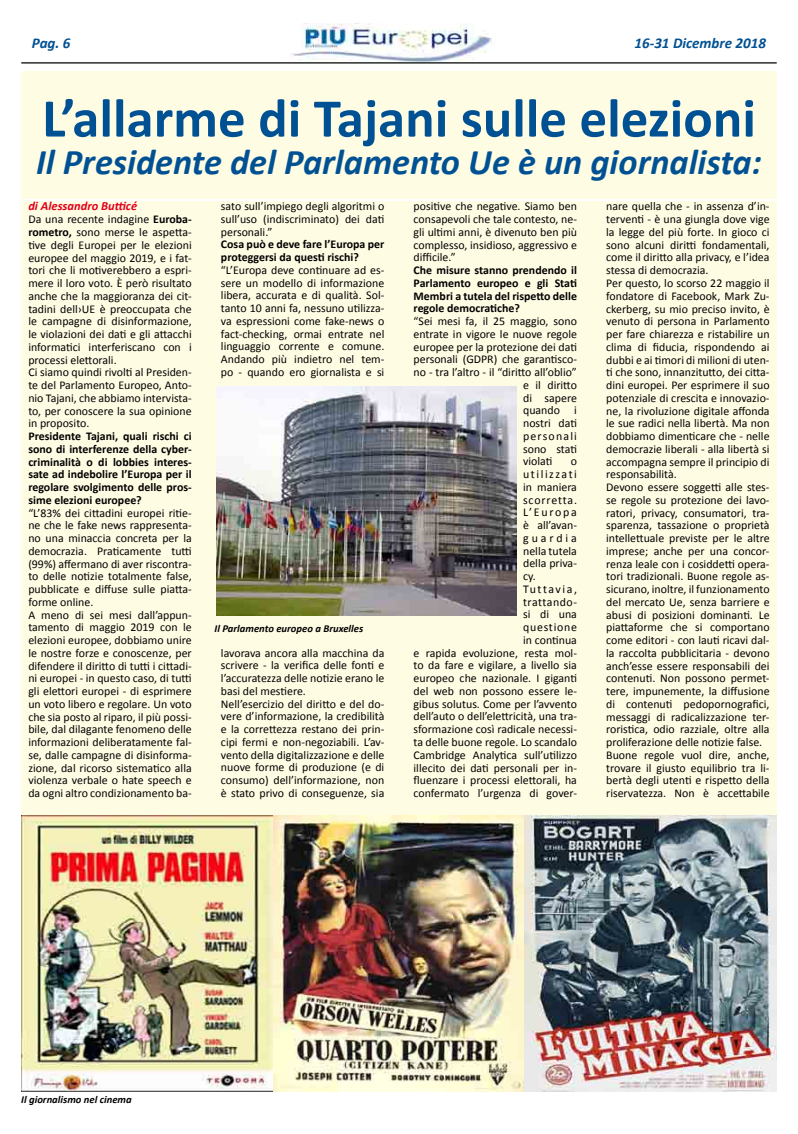
<style>
.page{position:relative;width:798px;height:1134px;background:#fff}
.page>*{position:absolute;margin:0;border:0;box-sizing:border-box;transform-origin:0 0}
.t1{font:700 55px "Calibri";color:#005193}
.t2{font:italic 700 36.25px "Calibri";color:#005193}
.t3{font:italic 700 15px "Calibri";color:#005193}
.t4{font:italic 700 12.5px "Calibri";color:#e2001a}
.t5{font:11.88px/12.8px "Calibri";color:#000}
.t6{font:700 11.88px/12.8px "Calibri";color:#000;text-align:justify}
.t7{font:11.88px "Calibri";letter-spacing:.13em;color:#000}
.t8{font:11.88px "Calibri";letter-spacing:.065em;color:#000}
.t9{font:11.88px "Calibri";letter-spacing:.04em;color:#000}
.t10{font:11.88px "Calibri";letter-spacing:.1em;color:#000}
.t11{font:11.88px "Calibri";letter-spacing:.12em;color:#000}
.t12{font:11.88px "Calibri";letter-spacing:.06em;color:#000}
.t13{font:11.88px "Calibri";letter-spacing:.25em;color:#000}
.t14{font:italic 700 10.62px "Calibri";color:#000}
.s1{font-weight:700}
</style>
<div class="page">
<img style="left:291px;top:24px;width:201px;height:38px">
<hr style="left:21px;top:62px;width:755px;height:2px;background:#000">
<div style="left:21px;top:71px;width:755px;height:127px;background:#fffce4"></div>
<div style="left:21px;top:201px;width:755px;height:890px;background:#fffce4"></div>
<img style="left:217px;top:386px;width:299px;height:229px">
<img style="left:21px;top:815px;width:755px;height:276px">
<p class="t3" style="left:32px;top:33px;width:40px">Pag. 6</p>
<p class="t3" style="left:634px;top:33px;width:133px">16-31 Dicembre 2018</p>
<h1 class="t1" style="left:42px;top:83px;width:715px">L’allarme di Tajani sulle elezioni</h1>
<h2 class="t2" style="left:36px;top:139px;width:726px">Il Presidente del Parlamento Ue è un giornalista:</h2>
<p class="t4" style="left:28px;top:198px;width:110px">di Alessandro Butticé</p>
<p class="t5" style="left:28px;top:213px;width:165px">Da una recente indagine <span class="s1">Euroba&shy;rometro,</span> sono merse le aspetta&shy;tive degli Europei per le elezioni europee del maggio 2019, e i fat&shy;tori che li motiverebbero a espri&shy;mere il loro voto. È però risultato anche che la maggioranza dei cit&shy;tadini dell›UE è preoccupata che le campagne di disinformazione, le violazioni dei dati e gli attacchi informatici interferiscano con i processi elettorali.<br>Ci siamo quindi rivolti al Presiden&shy;te del Parlamento Europeo, Anto&shy;nio Tajani, che abbiamo intervista&shy;to, per conoscere la sua opinione in proposito.</p>
<p class="t6" style="left:28px;top:430px;width:165px">Presidente Tajani, quali rischi ci sono di interferenze della cyber&shy;criminalità o di lobbies interes&shy;sate ad indebolire l’Europa per il regolare svolgimento delle pros&shy;sime elezioni europee?</p>
<p class="t5" style="left:28px;top:506px;width:165px">“L’83% dei cittadini europei ritie&shy;ne che le fake news rappresenta&shy;no una minaccia concreta per la democrazia. Praticamente tutti (99%) affermano di aver riscontra&shy;to delle notizie totalmente false, pubblicate e diffuse sulle piatta&shy;forme online.<br>A meno di sei mesi dall’appun&shy;tamento di maggio 2019 con le elezioni europee, dobbiamo unire le nostre forze e conoscenze, per difendere il diritto di tutti i cittadi&shy;ni europei - in questo caso, di tutti gli elettori europei - di esprimere un voto libero e regolare. Un voto che sia posto al riparo, il più possi&shy;bile, dal dilagante fenomeno delle informazioni deliberatamente fal&shy;se, dalle campagne di disinforma&shy;zione, dal ricorso sistematico alla violenza verbale o hate speech e da ogni altro condizionamento ba-</p>
<p class="t5" style="left:221px;top:200px;width:165px;text-align:justify">sato sull’impiego degli algoritmi o sull’uso (indiscriminato) dei dati personali.”</p>
<p class="t6" style="left:221px;top:238px;width:165px">Cosa può e deve fare l’Europa per proteggersi da questi rischi?</p>
<p class="t5" style="left:221px;top:264px;width:165px;text-align:justify">“L’Europa deve continuare ad es&shy;sere un modello di informazione libera, accurata e di qualità. Sol&shy;tanto 10 anni fa, nessuno utilizza&shy;va espressioni come fake-news o fact-checking, ormai entrate nel linguaggio corrente e comune.<br>Andando più indietro nel tem&shy;po - quando ero giornalista e si</p>
<p class="t5" style="left:413px;top:200px;width:165px;text-align:justify">positive che negative. Siamo ben consapevoli che tale contesto, ne&shy;gli ultimi anni, è divenuto ben più complesso, insidioso, aggressivo e difficile.”</p>
<p class="t6" style="left:413px;top:264px;width:165px">Che misure stanno prendendo il Parlamento europeo e gli Stati Membri a tutela del rispetto delle regole democratiche?</p>
<p class="t5" style="left:413px;top:315px;width:165px">“Sei mesi fa, il 25 maggio, sono</p>
<p class="t5" style="left:413px;top:328px;width:165px">entrate in vigore le nuove regole</p>
<p class="t5" style="left:413px;top:340px;width:165px">europee per la protezione dei dati</p>
<p class="t5" style="left:413px;top:353px;width:165px">personali (GDPR) che garantisco-</p>
<p class="t5" style="left:413px;top:366px;width:165px">no - tra l’altro - il “diritto all’oblio”</p>
<p class="t5" style="left:523px;top:379px;width:55px">e il diritto</p>
<p class="t5" style="left:523px;top:391px;width:55px">di sapere</p>
<p class="t5" style="left:523px;top:404px;width:55px">quando i</p>
<p class="t5" style="left:523px;top:417px;width:55px">nostri dati</p>
<p class="t10" style="left:523px;top:428px;width:55px">personali</p>
<p class="t5" style="left:523px;top:442px;width:55px">sono stati</p>
<p class="t5" style="left:523px;top:455px;width:31px">violati</p>
<p class="t5" style="left:570px;top:455px;width:8px">o</p>
<p class="t7" style="left:523px;top:467px;width:55px">utilizzati</p>
<p class="t5" style="left:523px;top:481px;width:55px">in maniera</p>
<p class="t8" style="left:523px;top:492px;width:55px">scorretta.</p>
<p class="t5" style="left:523px;top:506px;width:55px">L’Europa</p>
<p class="t5" style="left:523px;top:519px;width:55px">è all’avan-</p>
<p class="t13" style="left:523px;top:530px;width:55px">guardia</p>
<p class="t5" style="left:523px;top:544px;width:55px">nella tutela</p>
<p class="t5" style="left:523px;top:557px;width:55px">della priva-</p>
<p class="t5" style="left:523px;top:570px;width:14px">cy.</p>
<p class="t11" style="left:523px;top:581px;width:55px">Tuttavia,</p>
<p class="t9" style="left:523px;top:594px;width:55px">trattando-</p>
<p class="t5" style="left:523px;top:608px;width:55px">si di una</p>
<p class="t12" style="left:523px;top:620px;width:55px">questione</p>
<p class="t5" style="left:523px;top:634px;width:55px">in continua</p>
<p class="t5" style="left:413px;top:646px;width:165px">e rapida evoluzione, resta mol-</p>
<p class="t5" style="left:413px;top:659px;width:165px">to da fare e vigilare, a livello sia</p>
<p class="t5" style="left:413px;top:672px;width:165px">europeo che nazionale. I giganti</p>
<p class="t5" style="left:413px;top:685px;width:165px">del web non possono essere le-</p>
<p class="t5" style="left:413px;top:697px;width:165px">gibus solutus. Come per l’avvento</p>
<p class="t5" style="left:413px;top:710px;width:165px">dell’auto o dell’elettricità, una tra-</p>
<p class="t5" style="left:413px;top:723px;width:165px">sformazione così radicale necessi-</p>
<p class="t5" style="left:413px;top:736px;width:165px">ta delle buone regole. Lo scandalo</p>
<p class="t5" style="left:413px;top:748px;width:165px">Cambridge Analytica sull’utilizzo</p>
<p class="t5" style="left:413px;top:761px;width:165px">illecito dei dati personali per in-</p>
<p class="t5" style="left:413px;top:774px;width:165px">fluenzare i processi elettorali, ha</p>
<p class="t5" style="left:413px;top:787px;width:165px">confermato l’urgenza di gover-</p>
<p class="t5" style="left:606px;top:200px;width:165px">nare quella che - in assenza d’in&shy;terventi - è una giungla dove vige la legge del più forte. In gioco ci sono alcuni diritti fondamentali, come il diritto alla privacy, e l’idea stessa di democrazia.<br>Per questo, lo scorso 22 maggio il fondatore di Facebook, Mark Zu&shy;ckerberg, su mio preciso invito, è venuto di persona in Parlamento per fare chiarezza e ristabilire un clima di fiducia, rispondendo ai dubbi e ai timori di milioni di uten&shy;ti che sono, innanzitutto, dei citta&shy;dini europei. Per esprimere il suo potenziale di crescita e innovazio&shy;ne, la rivoluzione digitale affonda le sue radici nella libertà. Ma non dobbiamo dimenticare che - nelle democrazie liberali - alla libertà si accompagna sempre il principio di responsabilità.<br>Devono essere soggetti alle stes&shy;se regole su protezione dei lavo&shy;ratori, privacy, consumatori, tra&shy;sparenza, tassazione o proprietà intellettuale previste per le altre imprese; anche per una concor&shy;renza leale con i cosiddetti opera&shy;tori tradizionali. Buone regole as&shy;sicurano, inoltre, il funzionamento del mercato Ue, senza barriere e abusi di posizioni dominanti. Le piattaforme che si comportano come editori - con lauti ricavi dal&shy;la raccolta pubblicitaria - devono anch’esse essere responsabili dei contenuti. Non possono permet&shy;tere, impunemente, la diffusione di contenuti pedopornografici, messaggi di radicalizzazione ter&shy;roristica, odio razziale, oltre alla proliferazione delle notizie false.<br>Buone regole vuol dire, anche, trovare il giusto equilibrio tra li&shy;bertà degli utenti e rispetto della riservatezza. Non è accettabile</p>
<p class="t14" style="left:214px;top:621px;width:150px">Il Parlamento europeo a Bruxelles</p>
<p class="t5" style="left:221px;top:646px;width:165px">lavorava ancora alla macchina da scrivere - la verifica delle fonti e l’accuratezza delle notizie erano le basi del mestiere.<br>Nell’esercizio del diritto e del do&shy;vere d’informazione, la credibilità e la correttezza restano dei prin&shy;cipi fermi e non-negoziabili. L’av&shy;vento della digitalizzazione e delle nuove forme di produzione (e di consumo) dell’informazione, non è stato privo di conseguenze, sia</p>
<p class="t14" style="left:21px;top:1093px;width:112px">Il giornalismo nel cinema</p>
</div>
